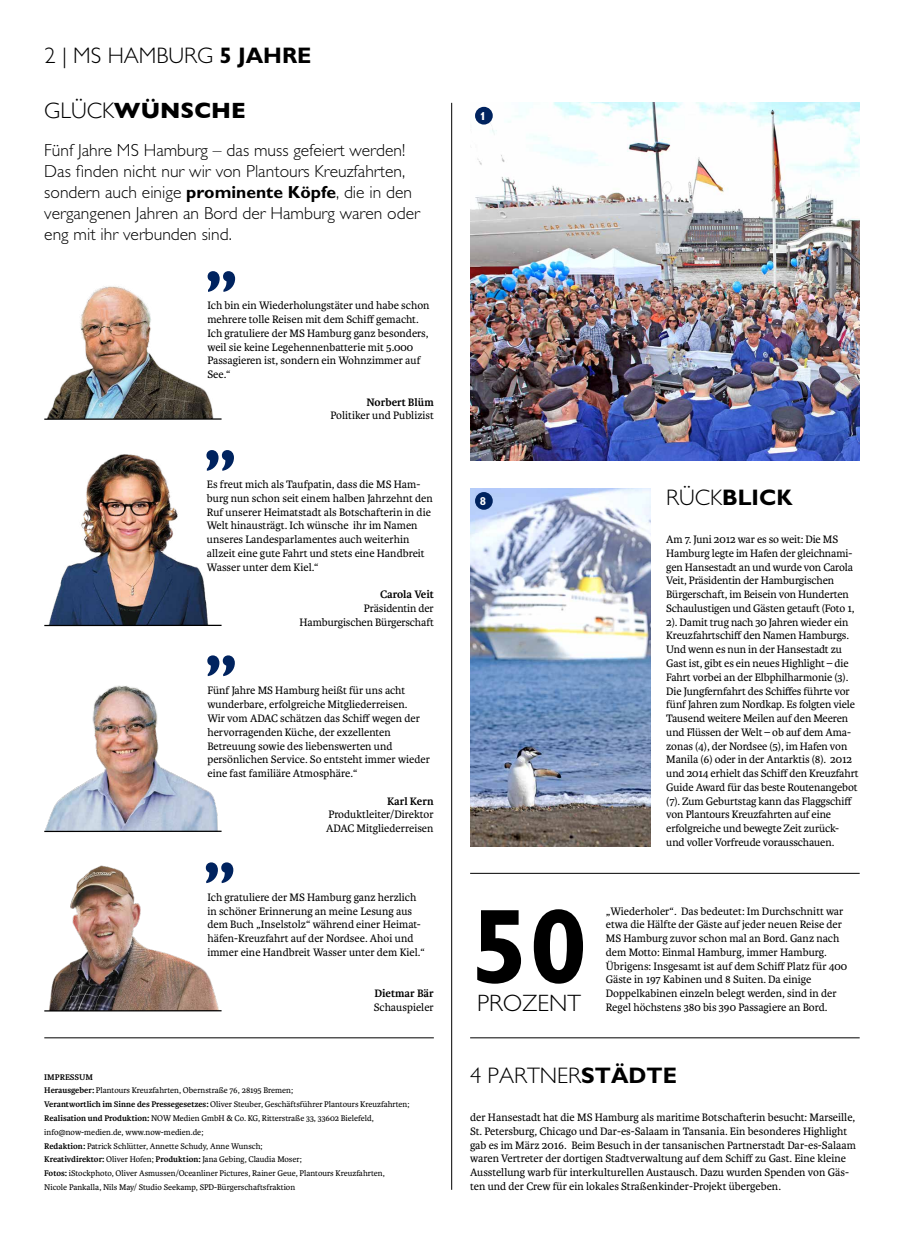
<style>
.page{position:relative;width:904px;height:1241px;background:#fff}
.page>*{position:absolute;margin:0;border:0;box-sizing:border-box;transform-origin:0 0}
.t1{font:700 106.25px "Gill Alt One";color:#000}
.t2{font:300 23.75px "Gill Alt One";color:#000}
.t3{font:300 22.5px "Gill Alt One";color:#000}
.t4{font:700 22.5px "Gill Sans";color:#000}
.t5{font:700 22.5px "Gill Alt One";color:#000}
.t6{font:300 17.5px/21px "Gill Alt One";color:#000}
.t7{font:11.5px/13.8px "Karmina";color:#000}
.t8{font:700 11.5px "Karmina";color:#000}
.t9{font:700 11.5px "Gill Alt One";color:#fff}
.t10{font:8.75px/13.8px "Karmina";color:#000}
.s1{font-weight:700}
.s2{font-weight:300}
</style>
<div class="page">
<img style="left:49px;top:865px;width:170px;height:144px">
<img style="left:45px;top:676px;width:179px;height:155px">
<img style="left:47px;top:286px;width:175px;height:133px">
<img style="left:49px;top:454px;width:176px;height:171px">
<hr style="left:451px;top:103px;width:1px;height:1086px;background:#000">
<hr style="left:470px;top:872px;width:389px;height:1px;background:#000">
<hr style="left:470px;top:1037px;width:389px;height:1px;background:#000">
<img style="left:470px;top:488px;width:181px;height:358px">
<img style="left:470px;top:103px;width:389px;height:357px">
<hr style="left:44px;top:1037px;width:390px;height:1px;background:#000">
<hr style="left:44px;top:418px;width:177px;height:2px;background:#000">
<svg style="left:208px;top:271px;width:27px;height:21px"></svg>
<hr style="left:44px;top:1009px;width:177px;height:2px;background:#000">
<svg style="left:206px;top:862px;width:27px;height:21px"></svg>
<hr style="left:44px;top:624px;width:177px;height:2px;background:#000">
<svg style="left:206px;top:450px;width:28px;height:20px"></svg>
<hr style="left:44px;top:830px;width:177px;height:2px;background:#000">
<svg style="left:207px;top:655px;width:28px;height:21px"></svg>
<div style="left:475px;top:107px;width:18px;height:17px;background:#00235f;border-radius:50%"></div>
<div style="left:475px;top:492px;width:18px;height:17px;background:#00235f;border-radius:50%"></div>
<h3 class="t3" style="left:45px;top:43px;width:268px">2 | MS HAMBURG <span class="s1">5 JAHRE</span></h3>
<h3 class="t4" style="left:44px;top:93px;width:203px"><span class="s2">GLÜCK</span>WÜNSCHE</h3>
<h3 class="t6" style="left:44px;top:140px;width:377px">Fünf Jahre MS Hamburg – das muss gefeiert werden!<br>Das finden nicht nur wir von Plantours Kreuzfahrten, sondern auch einige <span class="s1">prominente Köpfe</span>, die in den vergangenen Jahren an Bord der Hamburg waren oder eng mit ihr verbunden sind.</h3>
<p class="t7" style="left:207px;top:299px;width:224px">Ich bin ein Wiederholungstäter und habe schon mehrere tolle Reisen mit dem Schiff gemacht.<br>Ich gratuliere der MS Hamburg ganz besonders, weil sie keine Legehennenbatterie mit 5.000<br>Passagieren ist, sondern ein Wohnzimmer auf See.“</p>
<p class="t8" style="left:366px;top:395px;width:69px">Norbert Blüm</p>
<p class="t7" style="left:330px;top:409px;width:105px">Politiker und Publizist</p>
<p class="t7" style="left:207px;top:477px;width:227px">Es freut mich als Taufpatin, dass die MS Ham&shy;burg nun schon seit einem halben Jahrzehnt den Ruf unserer Heimatstadt als Botschafterin in die Welt hinausträgt. Ich wünsche ihr im Namen unseres Landesparlamentes auch weiterhin allzeit eine gute Fahrt und stets eine Handbreit Wasser unter dem Kiel.“</p>
<p class="t8" style="left:380px;top:588px;width:55px">Carola Veit</p>
<p class="t7" style="left:299px;top:601px;width:136px;text-align:right">Präsidentin der<br>Hamburgischen Bürgerschaft</p>
<p class="t7" style="left:207px;top:684px;width:224px">Fünf Jahre MS Hamburg heißt für uns acht wunderbare, erfolgreiche Mitgliederreisen.<br>Wir vom ADAC schätzen das Schiff wegen der hervorragenden Küche, der exzellenten Betreuung sowie des liebenswerten und persönlichen Service. So entsteht immer wieder eine fast familiäre Atmosphäre.“</p>
<p class="t8" style="left:387px;top:794px;width:48px">Karl Kern</p>
<p class="t7" style="left:326px;top:807px;width:109px">Produktleiter/Direktor<br>ADAC Mitgliederreisen</p>
<p class="t7" style="left:207px;top:890px;width:219px">Ich gratuliere der MS Hamburg ganz herzlich in schöner Erinnerung an meine Lesung aus dem Buch „Inselstolz“ während einer Heimat&shy;häfen-Kreuzfahrt auf der Nordsee. Ahoi und immer eine Handbreit Wasser unter dem Kiel.“</p>
<p class="t8" style="left:374px;top:986px;width:61px">Dietmar Bär</p>
<p class="t7" style="left:374px;top:1000px;width:62px">Schauspieler</p>
<p class="t10" style="left:44px;top:1069px;width:367px"><span class="s1">IMPRESSUM<br>Herausgeber:</span> Plantours Kreuzfahrten, Obernstraße 76, 28195 Bremen;<br><span class="s1">Verantwortlich im Sinne des Pressegesetzes:</span> Oliver Steuber, Geschäftsführer Plantours Kreuzfahrten; <span class="s1">Realisation und Produktion:</span> NOW Medien GmbH &amp; Co. KG, Ritterstraße 33, 33602 Bielefeld, info@now-medien.de, www.now-medien.de;<br><span class="s1">Redaktion:</span> Patrick Schlütter, Annette Schudy, Anne Wunsch;<br><span class="s1">Kreativdirektor:</span> Oliver Hofen; <span class="s1">Produktion:</span> Jana Gebing, Claudia Moser;<br><span class="s1">Fotos:</span> iStockphoto, Oliver Asmussen/Oceanliner Pictures, Rainer Geue, Plantours Kreuzfahrten, Nicole Pankalla, Nils May/ Studio Seekamp, SPD-Bürgerschaftsfraktion</p>
<p class="t9" style="left:480px;top:109px;width:8px">1</p>
<p class="t9" style="left:480px;top:494px;width:8px">8</p>
<h3 class="t5" style="left:666px;top:484px;width:128px"><span class="s2">RÜCK</span>BLICK</h3>
<p class="t7" style="left:666px;top:532px;width:194px">Am 7. Juni 2012 war es so weit: Die MS Hamburg legte im Hafen der gleichnami&shy;gen Hansestadt an und wurde von Carola Veit, Präsidentin der Hamburgischen Bürgerschaft, im Beisein von Hunderten Schaulustigen und Gästen getauft (Foto 1, 2). Damit trug nach 30 Jahren wieder ein Kreuzfahrtschiff den Namen Hamburgs.<br>Und wenn es nun in der Hansestadt zu Gast ist, gibt es ein neues Highlight – die Fahrt vorbei an der Elbphilharmonie (3).<br>Die Jungfernfahrt des Schiffes führte vor fünf Jahren zum Nordkap. Es folgten viele Tausend weitere Meilen auf den Meeren und Flüssen der Welt – ob auf dem Ama&shy;zonas (4), der Nordsee (5), im Hafen von Manila (6) oder in der Antarktis (8). 2012 und 2014 erhielt das Schiff den Kreuzfahrt Guide Award für das beste Routenangebot (7). Zum Geburtstag kann das Flaggschiff von Plantours Kreuzfahrten auf eine erfolgreiche und bewegte Zeit zurück&shy;und voller Vorfreude vorausschauen.</p>
<h1 class="t1" style="left:470px;top:883px;width:119px">50</h1>
<h2 class="t2" style="left:477px;top:989px;width:105px">PROZENT</h2>
<p class="t7" style="left:606px;top:904px;width:243px">„Wiederholer“. Das bedeutet: Im Durchschnitt war etwa die Hälfte der Gäste auf jeder neuen Reise der MS Hamburg zuvor schon mal an Bord. Ganz nach dem Motto: Einmal Hamburg, immer Hamburg.<br>Übrigens: Insgesamt ist auf dem Schiff Platz für 400<br>Gäste in 197 Kabinen und 8 Suiten. Da einige Doppelkabinen einzeln belegt werden, sind in der Regel höchstens 380 bis 390 Passagiere an Bord.</p>
<h3 class="t3" style="left:470px;top:1062px;width:208px">4 PARTNER<span class="s1">STÄDTE</span></h3>
<p class="t7" style="left:470px;top:1110px;width:387px">der Hansestadt hat die MS Hamburg als maritime Botschafterin besucht: Marseille, St. Petersburg, Chicago und Dar-es-Salaam in Tansania. Ein besonderes Highlight gab es im März 2016. Beim Besuch in der tansanischen Partnerstadt Dar-es-Salaam waren Vertreter der dortigen Stadtverwaltung auf dem Schiff zu Gast. Eine kleine Ausstellung warb für interkulturellen Austausch. Dazu wurden Spenden von Gäs&shy;ten und der Crew für ein lokales Straßenkinder-Projekt übergeben.</p>
</div>
